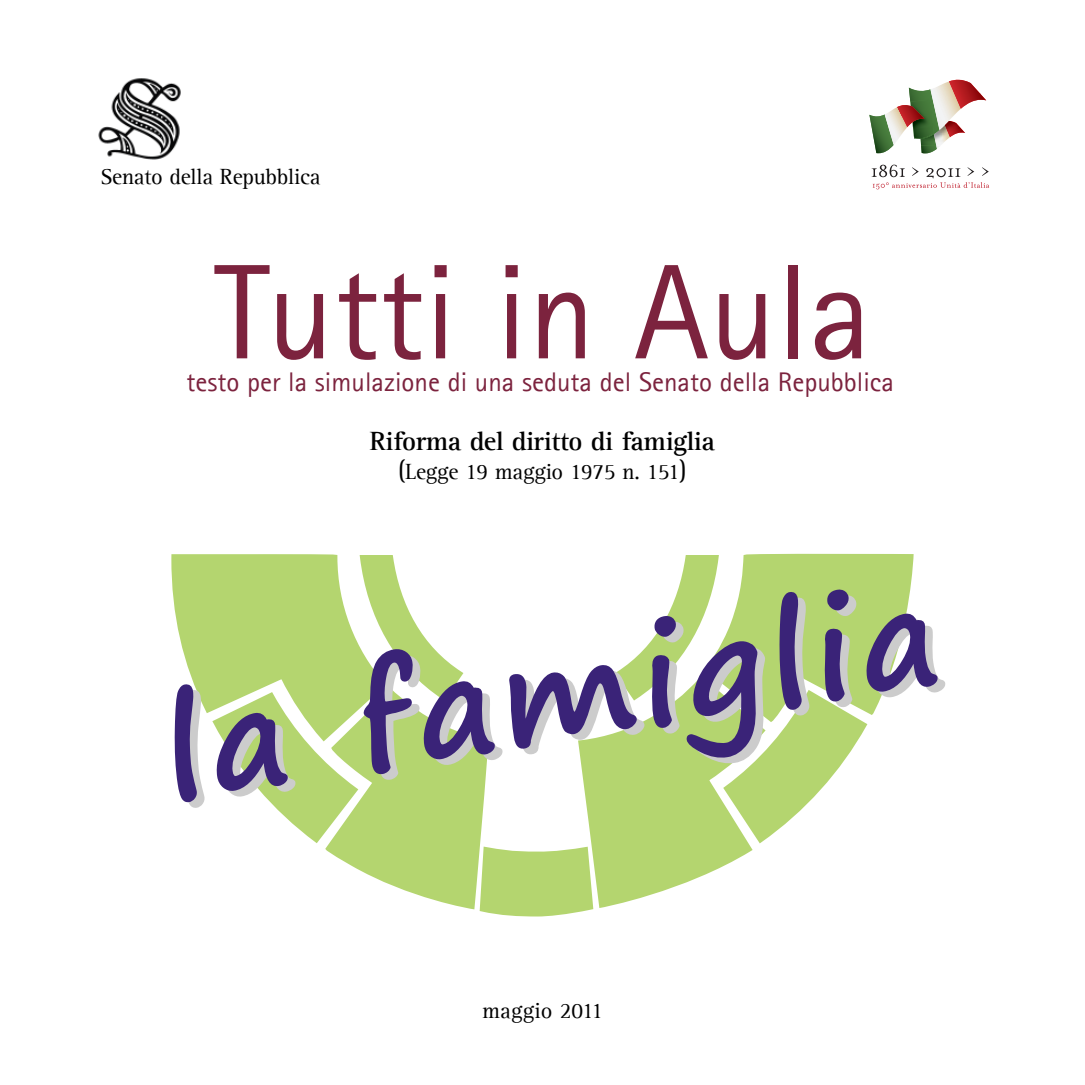
<style>
.page{position:relative;width:1085px;height:1085px;background:#fff}
.page>*{position:absolute;margin:0;border:0;box-sizing:border-box;transform-origin:0 0}
.t1{font:135px "Agfa Rotis Sans Serif";color:#7c233e}
.t2{font:700 135px "Segoe Print";color:#3a2378}
.t3{font:27px "Agfa Rotis Sans Serif";color:#7c233e}
.t4{font:700 27px "Agfa Rotis Serif";letter-spacing:-.015em;color:#000}
.t5{font:22.5px "Agfa Rotis Serif";letter-spacing:-.015em;color:#000}
.s1{font-size:27px}
</style>
<div class="page">
<svg style="left:869px;top:79px;width:117px;height:75px"></svg>
<svg style="left:871px;top:165px;width:118px;height:24px"></svg>
<img style="left:98px;top:78px;width:83px;height:82px">
<svg style="left:171px;top:553px;width:743px;height:363px"></svg>
<p class="t5" style="left:100px;top:163px;width:222px">Senato della Repubblica</p>
<h1 class="t1" style="left:214px;top:233px;width:658px">Tutti in Aula</h1>
<p class="t3" style="left:186px;top:366px;width:709px">testo per la simulazione di una seduta del Senato della Repubblica</p>
<p class="t4" style="left:370px;top:424px;width:346px">Riforma del diritto di famiglia</p>
<p class="t5" style="left:398px;top:458px;width:290px"><span class="s1">(</span>Legge 19 maggio 1975 n. 151<span class="s1">)</span></p>
<h1 class="t2" style="left:144px;top:635px;width:782px;rotate:-9deg">la famiglia</h1>
<p class="t5" style="left:482px;top:997px;width:122px">maggio 2011</p>
</div>
